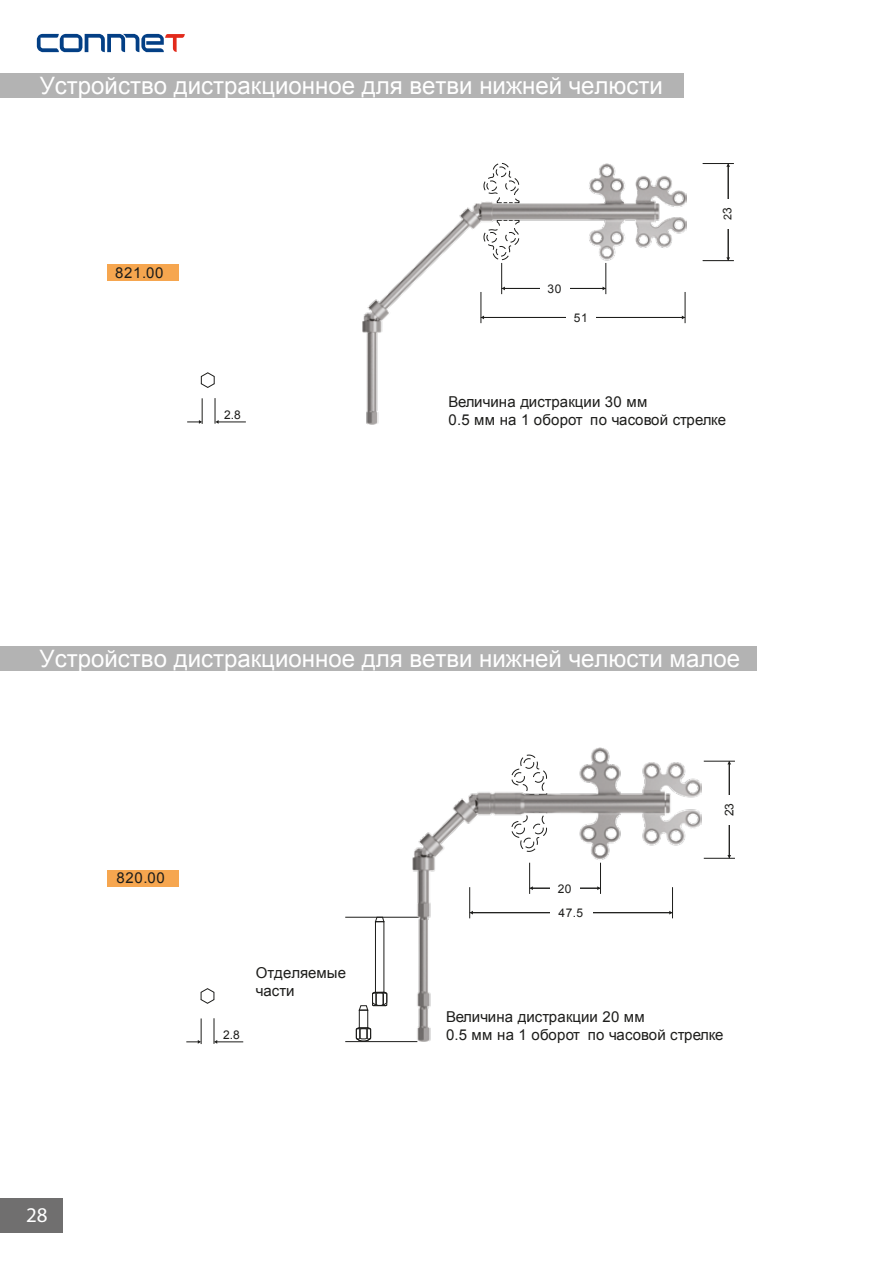
<style>
.page{position:relative;width:893px;height:1263px;background:#fff}
.page>*{position:absolute;margin:0;border:0;box-sizing:border-box;transform-origin:0 0}
.t1{font:24px "Arial";color:#fff}
.t2{font:21px "Myriad Pro";color:#fff}
.t3{font:15px/18px "Arial";color:#1d1d1b}
.t4{font:12px/23.7px "Arial";letter-spacing:.045em;color:#1d1d1b}
.t5{font:10.8px "Arial";color:#1d1d1b}
.s1{font-size:12px}
</style>
<div class="page">
<div style="left:0;top:73px;width:683px;height:25px;background:#b3b3b3"></div>
<div style="left:0;top:647px;width:757px;height:24px;background:#b3b3b3"></div>
<div style="left:107px;top:264px;width:71px;height:17px;background:#f6a64f"></div>
<hr style="left:703px;top:163px;width:31px;height:1px;background:#1d1d1b">
<hr style="left:703px;top:260px;width:31px;height:1px;background:#1d1d1b">
<svg style="left:201px;top:988px;width:14px;height:16px"></svg>
<div style="left:107px;top:870px;width:71px;height:17px;background:#f6a64f"></div>
<svg style="left:201px;top:372px;width:14px;height:16px"></svg>
<hr style="left:728px;top:166px;width:1px;height:92px;background:#1d1d1b">
<svg style="left:726px;top:257px;width:4px;height:4px"></svg>
<hr style="left:704px;top:761px;width:31px;height:1px;background:#1d1d1b">
<hr style="left:704px;top:858px;width:31px;height:1px;background:#1d1d1b">
<hr style="left:729px;top:764px;width:1px;height:91px;background:#1d1d1b">
<div style="left:359px;top:1010px;width:9px;height:18px;border:1px solid #1d1d1b"></div>
<svg style="left:356px;top:1027px;width:15px;height:14px"></svg>
<div style="left:375px;top:921px;width:9px;height:72px;border:1px solid #1d1d1b"></div>
<svg style="left:359px;top:992px;width:29px;height:18px"></svg>
<svg style="left:375px;top:918px;width:9px;height:4px"></svg>
<hr style="left:345px;top:1041px;width:72px;height:1px;background:#1d1d1b">
<hr style="left:345px;top:917px;width:74px;height:1px;background:#1d1d1b">
<div style="left:724px;top:199px;width:8px;height:29px;background:#fff"></div>
<div style="left:725px;top:795px;width:8px;height:30px;background:#fff"></div>
<svg style="left:187px;top:398px;width:16px;height:26px"></svg>
<svg style="left:215px;top:398px;width:31px;height:26px"></svg>
<img style="left:363px;top:164px;width:323px;height:261px">
<svg style="left:186px;top:1018px;width:16px;height:26px"></svg>
<svg style="left:214px;top:1018px;width:29px;height:26px"></svg>
<img style="left:413px;top:747px;width:288px;height:295px">
<div style="left:0;top:1199px;width:63px;height:34px;background:#706f6f"></div>
<svg style="left:37px;top:34px;width:148px;height:18px"></svg>
<h1 class="t1" style="left:40px;top:70px;width:625px">Устройство дистракционное для ветви нижней челюсти</h1>
<p class="t3" style="left:115px;top:264px;width:50px">821.00</p>
<p class="t4" style="left:547px;top:277px;width:15px">30</p>
<p class="t4" style="left:574px;top:306px;width:15px">51</p>
<p class="t5" style="left:721px;top:220px;width:15px;rotate:-90deg">2<span class="s1">3</span></p>
<p class="t4" style="left:224px;top:403px;width:18px">2.8</p>
<p class="t3" style="left:449px;top:392px;width:200px">Величина дистракции 30 мм</p>
<p class="t3" style="left:449px;top:410px;width:279px">0.5 мм на 1 оборот по часовой стрелке</p>
<h1 class="t1" style="left:40px;top:643px;width:702px">Устройство дистракционное для ветви нижней челюсти малое</h1>
<h2 class="t2" style="left:26px;top:1202px;width:23px">28</h2>
<p class="t3" style="left:117px;top:869px;width:50px">820.00</p>
<p class="t4" style="left:223px;top:1023px;width:18px">2.8</p>
<p class="t3" style="left:256px;top:964px;width:92px">Отделяемые части</p>
<p class="t4" style="left:558px;top:877px;width:27px">20<br>47.5</p>
<p class="t3" style="left:446px;top:1008px;width:200px">Величина дистракции 20 мм</p>
<p class="t4" style="left:717px;top:816px;width:15px;rotate:-90deg">23</p>
<p class="t3" style="left:446px;top:1026px;width:279px">0.5 мм на 1 оборот по часовой стрелке</p>
</div>
